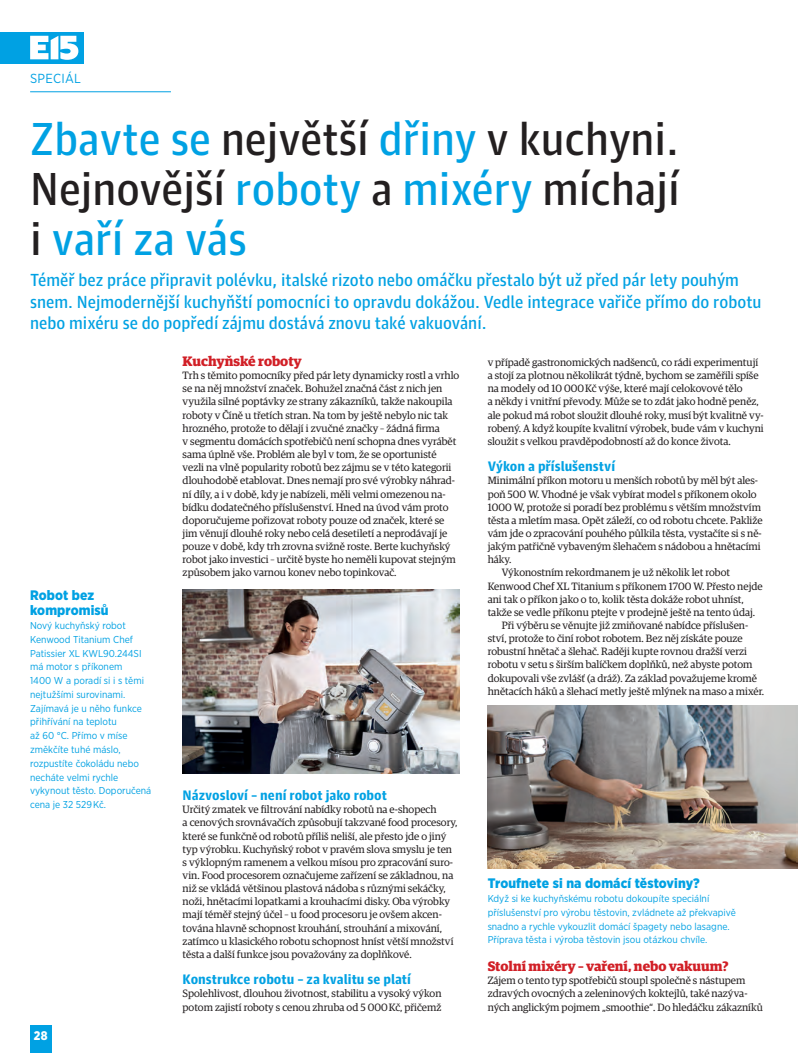
<style>
.page{position:relative;width:798px;height:1053px;background:#fff}
.page>*{position:absolute;margin:0;border:0;box-sizing:border-box;transform-origin:0 0}
.t1{font:46.25px/50px "Guardian Agate Sans 4";color:#231f20;text-align:justify}
.t2{font:17.5px/21.2px "Guardian Agate Sans 4";color:#00a1e3}
.t3{font:900 13.75px "Guardian Agate Sans 4";color:#00a1e3}
.t4{font:900 13.75px/15px "Gotham Narrow";letter-spacing:.01em;color:#00a1e3}
.t5{font:700 13.75px "Guardian Egyp";color:#d11f26}
.t6{font:13.12px "Gotham Narrow";letter-spacing:.02em;color:#00a1e3}
.t7{font:900 12.5px "Gotham Narrow";color:#fff;scale:.96 1}
.t8{font:10.62px/13.1px "Guardian Egyp";color:#231f20}
.t9{font:10px/13.8px "Gotham Narrow";color:#00a1e3}
.s1{color:#00a1e3}
</style>
<div class="page">
<hr style="left:30px;top:92px;width:141px;height:1px;background:#00a1e3">
<div style="left:0;top:32px;width:84px;height:32px;background:#00a1e3"></div>
<svg style="left:30px;top:36px;width:48px;height:24px"></svg>
<div style="left:30px;top:1025px;width:21px;height:27px;background:#00a1e3"></div>
<img style="left:182px;top:589px;width:277px;height:185px">
<img style="left:487px;top:705px;width:310px;height:163px">
<p class="t6" style="left:30px;top:70px;width:52px">SPECIÁL</p>
<h1 class="t1" style="left:30px;top:110px;width:651px"><span class="s1">Zbavte se</span> největší <span class="s1">dřiny</span> v kuchyni.<br>Nejnovější <span class="s1">roboty</span> a <span class="s1">mixéry</span> míchají i <span class="s1">vaří za vás</span></h1>
<p class="t2" style="left:30px;top:268px;width:732px">Téměř bez práce připravit polévku, italské rizoto nebo omáčku přestalo být už před pár lety pouhým snem. Nejmodernější kuchyňští pomocníci to opravdu dokážou. Vedle integrace vařiče přímo do robotu nebo mixéru se do popředí zájmu dostává znovu také vakuování.</p>
<p class="t4" style="left:30px;top:588px;width:80px">Robot bez kompromisů</p>
<p class="t9" style="left:30px;top:618px;width:123px">Nový kuchyňský robot<br>Kenwood Titanium Chef<br>Patissier XL KWL90.244SI má motor s příkonem<br>1400 W a poradí si i s těmi nejtužšími surovinami.<br>Zajímavá je u něho funkce přihřívání na teplotu<br>až 60 °C. Přímo v míse změkčíte tuhé máslo, rozpustíte čokoládu nebo necháte velmi rychle vykynout těsto. Doporučená cena je 32 529 Kč.</p>
<p class="t7" style="left:34px;top:1026px;width:16px">28</p>
<p class="t5" style="left:182px;top:350px;width:121px">Kuchyňské roboty</p>
<p class="t8" style="left:182px;top:368px;width:278px">Trh s těmito pomocníky před pár lety dynamicky rostl a vrhlo se na něj množství značek. Bohužel značná část z nich jen využila silné poptávky ze strany zákazníků, takže nakoupila roboty v Číně u třetích stran. Na tom by ještě nebylo nic tak hrozného, protože to dělají i zvučné značky – žádná firma<br>v segmentu domácích spotřebičů není schopna dnes vyrábět sama úplně vše. Problém ale byl v tom, že se oportunisté vezli na vlně popularity robotů bez zájmu se v této kategorii dlouhodobě etablovat. Dnes nemají pro své výrobky náhrad&shy;ní díly, a i v době, kdy je nabízeli, měli velmi omezenou na&shy;bídku dodatečného příslušenství. Hned na úvod vám proto doporučujeme pořizovat roboty pouze od značek, které se jim věnují dlouhé roky nebo celá desetiletí a neprodávají je pouze v době, kdy trh zrovna svižně roste. Berte kuchyňský robot jako investici – určitě byste ho neměli kupovat stejným způsobem jako varnou konev nebo topinkovač.</p>
<p class="t8" style="left:487px;top:355px;width:277px">v případě gastronomických nadšenců, co rádi experimentují a stojí za plotnou několikrát týdně, bychom se zaměřili spíše na modely od 10 000 Kč výše, které mají celokovové tělo<br>a někdy i vnitřní převody. Může se to zdát jako hodně peněz, ale pokud má robot sloužit dlouhé roky, musí být kvalitně vy&shy;robený. A když koupíte kvalitní výrobek, bude vám v kuchyni sloužit s velkou pravděpodobností až do konce života.</p>
<p class="t3" style="left:487px;top:457px;width:129px">Výkon a příslušenství</p>
<p class="t8" style="left:487px;top:473px;width:272px">Minimální příkon motoru u menších robotů by měl být ales-</p>
<p class="t8" style="left:487px;top:486px;width:270px">poň 500 W. Vhodné je však vybírat model s příkonem okolo</p>
<p class="t8" style="left:487px;top:499px;width:275px">1000 W, protože si poradí bez problému s větším množstvím</p>
<p class="t8" style="left:487px;top:513px;width:276px">těsta a mletím masa. Opět záleží, co od robotu chcete. Pakliže</p>
<p class="t8" style="left:487px;top:526px;width:275px">vám jde o zpracování pouhého půlkila těsta, vystačíte si s ně-</p>
<p class="t8" style="left:487px;top:539px;width:274px">jakým patřičně vybaveným šlehačem s nádobou a hnětacími</p>
<p class="t8" style="left:487px;top:552px;width:25px">háky.</p>
<p class="t8" style="left:501px;top:565px;width:230px">Výkonostním rekordmanem je už několik let robot</p>
<p class="t8" style="left:487px;top:578px;width:276px">Kenwood Chef XL Titanium s příkonem 1700 W. Přesto nejde</p>
<p class="t8" style="left:487px;top:591px;width:257px">ani tak o příkon jako o to, kolik těsta dokáže robot uhníst,</p>
<p class="t8" style="left:487px;top:605px;width:269px">takže se vedle příkonu ptejte v prodejně ještě na tento údaj.</p>
<p class="t8" style="left:501px;top:618px;width:248px">Při výběru se věnujte již zmiňované nabídce příslušen-</p>
<p class="t8" style="left:487px;top:631px;width:256px">ství, protože to činí robot robotem. Bez něj získáte pouze</p>
<p class="t8" style="left:487px;top:644px;width:261px">robustní hnětač a šlehač. Raději kupte rovnou dražší verzi</p>
<p class="t8" style="left:487px;top:657px;width:266px">robotu v setu s širším balíčkem doplňků, než abyste potom</p>
<p class="t8" style="left:487px;top:670px;width:271px">dokupovali vše zvlášť (a dráž). Za základ považujeme kromě</p>
<p class="t8" style="left:487px;top:683px;width:278px">hnětacích háků a šlehací metly ještě mlýnek na maso a mixér.</p>
<p class="t3" style="left:182px;top:785px;width:206px">Názvosloví – není robot jako robot</p>
<p class="t8" style="left:182px;top:802px;width:276px">Určitý zmatek ve filtrování nabídky robotů na e-shopech<br>a cenových srovnávačích způsobují takzvané food procesory, které se funkčně od robotů příliš neliší, ale přesto jde o jiný typ výrobku. Kuchyňský robot v pravém slova smyslu je ten s výklopným ramenem a velkou mísou pro zpracování suro&shy;vin. Food procesorem označujeme zařízení se základnou, na niž se vkládá většinou plastová nádoba s různými sekáčky, noži, hnětacími lopatkami a krouhacími disky. Oba výrobky mají téměř stejný účel – u food procesoru je ovšem akcen&shy;tována hlavně schopnost krouhání, strouhání a mixování, zatímco u klasického robotu schopnost hníst větší množství těsta a další funkce jsou považovány za doplňkové.</p>
<p class="t3" style="left:182px;top:970px;width:230px">Konstrukce robotu – za kvalitu se platí</p>
<p class="t8" style="left:182px;top:986px;width:260px">Spolehlivost, dlouhou životnost, stabilitu a vysoký výkon potom zajistí roboty s cenou zhruba od 5 000 Kč, přičemž</p>
<p class="t4" style="left:487px;top:875px;width:214px">Troufnete si na domácí těstoviny?</p>
<p class="t9" style="left:487px;top:891px;width:249px">Když si ke kuchyňskému robotu dokoupíte speciální příslušenství pro výrobu těstovin, zvládnete až překvapivě snadno a rychle vykouzlit domácí špagety nebo lasagne.<br>Příprava těsta i výroba těstovin jsou otázkou chvíle.</p>
<p class="t5" style="left:487px;top:955px;width:242px">Stolní mixéry – vaření, nebo vakuum?</p>
<p class="t8" style="left:487px;top:973px;width:277px">Zájem o tento typ spotřebičů stoupl společně s nástupem zdravých ovocných a zeleninových koktejlů, také nazýva&shy;ných anglickým pojmem „smoothie“. Do hledáčku zákazníků</p>
</div>
